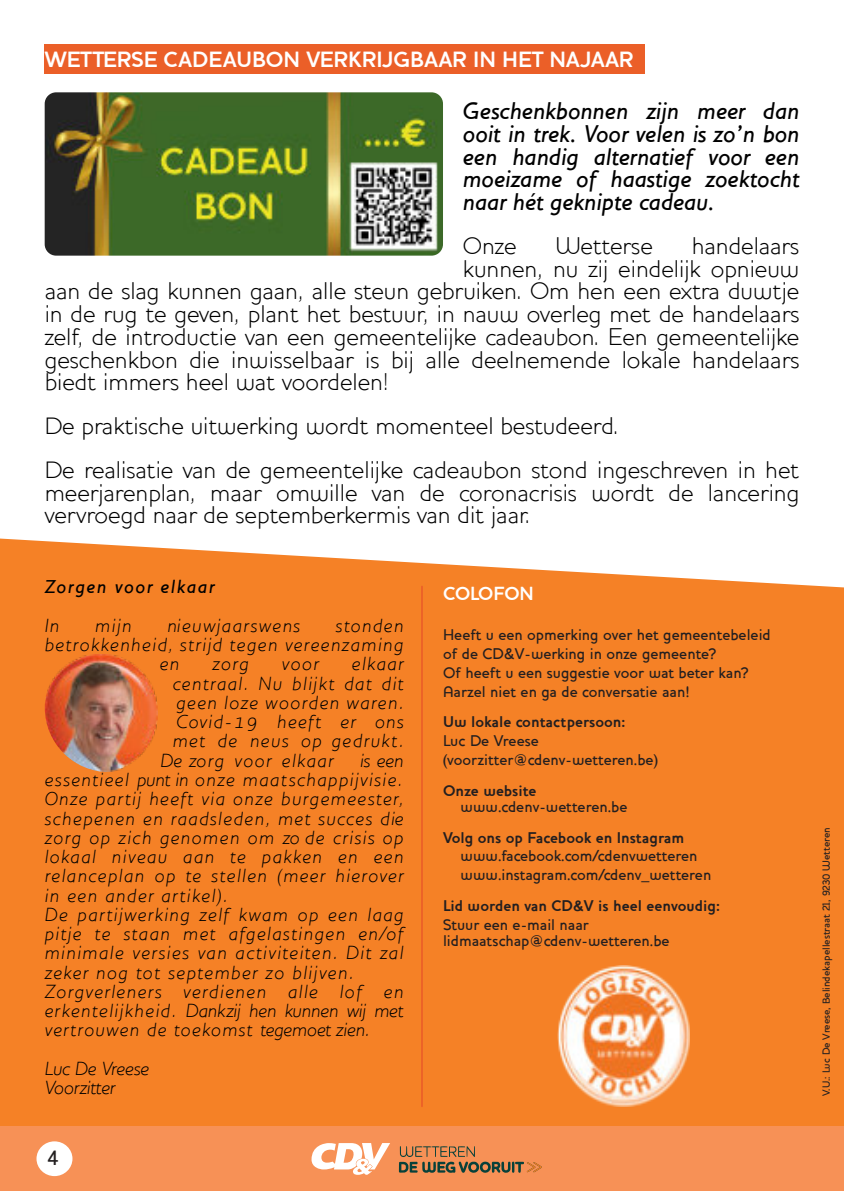
<style>
.page{position:relative;width:844px;height:1191px;background:#fff}
.page>*{position:absolute;margin:0;border:0;box-sizing:border-box;transform-origin:0 0}
.t1{font:300 24.5px/43.8px "Houschka";color:#000}
.t2{font:italic 500 24.5px/22.8px "Houschka";color:#000;text-align:justify}
.t3{font:700 22.4px "Houschka Alt";color:#fff}
.t4{font:500 21px "Houschka";color:#231f20}
.t5{font:italic 300 19.25px/19.2px "Houschka Alt";letter-spacing:.08em;color:#000}
.t6{font:italic 300 19.25px/19.2px "Houschka Alt";letter-spacing:-.005em;color:#000}
.t7{font:italic 500 19.25px "Houschka";letter-spacing:.08em;color:#000}
.t8{font:700 19.25px "Houschka";letter-spacing:-.005em;color:#fff}
.t9{font:500 15.75px/18.9px "Houschka";color:#231f20}
.t10{font:700 15.75px "Houschka";color:#231f20}
.t11{font:500 10.5px "Houschka";color:#231f20}
</style>
<div class="page">
<div style="left:0;top:538px;width:843px;height:588px;background:#f58126"></div>
<img style="left:557px;top:966px;width:132px;height:140px">
<hr style="left:421px;top:586px;width:2px;height:520px;background:#eb5f28">
<div style="left:0;top:1126px;width:843px;height:65px;background:#f79156"></div>
<div style="left:36px;top:1141px;width:36px;height:35px;background:#fff;border-radius:50%"></div>
<svg style="left:399px;top:1146px;width:142px;height:27px"></svg>
<svg style="left:311px;top:1143px;width:79px;height:31px"></svg>
<div style="left:45px;top:45px;width:600px;height:29px;background:#eb5f28"></div>
<img style="left:45px;top:92px;width:398px;height:164px;border-radius:11px">
<img style="left:45px;top:654px;width:112px;height:117px">
<p class="t3" style="left:45px;top:46px;width:590px">WETTERSE CADEAUBON VERKRIJGBAAR IN HET NAJAAR</p>
<p class="t2" style="left:462px;top:99px;width:338px">Geschenkbonnen zijn meer dan ooit in trek. Voor velen is zo’n bon een handig alternatief voor een moeizame of haastige zoektocht naar hét geknipte cadeau.</p>
<p class="t1" style="left:462px;top:224px;width:55px">Onze</p>
<p class="t1" style="left:555px;top:224px;width:99px">Wetterse</p>
<p class="t1" style="left:691px;top:224px;width:109px">handelaars</p>
<p class="t1" style="left:462px;top:246px;width:338px">kunnen, nu zij eindelijk opnieuw</p>
<p class="t1" style="left:45px;top:269px;width:756px">aan de slag kunnen gaan, alle steun gebruiken. Om hen een extra duwtje</p>
<p class="t1" style="left:45px;top:292px;width:756px">in de rug te geven, plant het bestuur, in nauw overleg met de handelaars</p>
<p class="t1" style="left:45px;top:315px;width:756px">zelf, de introductie van een gemeentelijke cadeaubon. Een gemeentelijke</p>
<p class="t1" style="left:45px;top:337px;width:756px">geschenkbon die inwisselbaar is bij alle deelnemende lokale handelaars</p>
<p class="t1" style="left:45px;top:360px;width:345px">biedt immers heel wat voordelen!</p>
<p class="t1" style="left:45px;top:404px;width:756px">De praktische uitwerking wordt momenteel bestudeerd.<br>De realisatie van de gemeentelijke cadeaubon stond ingeschreven in het</p>
<p class="t1" style="left:45px;top:481px;width:756px;line-height:22.8px">meerjarenplan, maar omwille van de coronacrisis wordt de lancering vervroegd naar de septemberkermis van dit jaar.</p>
<p class="t7" style="left:45px;top:575px;width:171px">Zorgen voor elkaar</p>
<p class="t5" style="left:45px;top:616px;width:16px">In</p>
<p class="t5" style="left:95px;top:616px;width:38px">mijn</p>
<p class="t5" style="left:167px;top:616px;width:134px">nieuwjaarswens</p>
<p class="t5" style="left:336px;top:616px;width:69px">stonden</p>
<p class="t5" style="left:45px;top:635px;width:360px">betrokkenheid, strijd tegen vereenzaming</p>
<p class="t5" style="left:160px;top:654px;width:21px">en</p>
<p class="t5" style="left:212px;top:654px;width:38px">zorg</p>
<p class="t5" style="left:282px;top:654px;width:39px">voor</p>
<p class="t5" style="left:352px;top:654px;width:53px">elkaar</p>
<p class="t5" style="left:173px;top:673px;width:232px">centraal. Nu blijkt dat dit</p>
<p class="t5" style="left:176px;top:693px;width:228px">geen loze woorden waren.</p>
<p class="t5" style="left:176px;top:712px;width:229px">Covid-19 heeft er ons</p>
<p class="t5" style="left:173px;top:731px;width:232px">met de neus op gedrukt.</p>
<p class="t5" style="left:160px;top:750px;width:175px">De zorg voor elkaar</p>
<p class="t5" style="left:45px;top:750px;width:360px;text-indent:315px">is een essentieel punt in onze maatschappijvisie.<br>Onze partij heeft via onze burgemeester, schepenen en raadsleden, met succes die zorg op zich genomen om zo de crisis op lokaal niveau aan te pakken en een relanceplan op te stellen (meer hierover in een ander artikel).<br>De partijwerking zelf kwam op een laag pitje te staan met afgelastingen en/of minimale versies van activiteiten. Dit zal zeker nog tot september zo blijven.<br>Zorgverleners verdienen alle lof en erkentelijkheid. Dankzij hen kunnen wij met vertrouwen de toekomst tegemoet zien.</p>
<p class="t6" style="left:45px;top:1058px;width:106px">Luc De Vreese<br>Voorzitter</p>
<p class="t4" style="left:48px;top:1145px;width:13px">4</p>
<p class="t8" style="left:443px;top:582px;width:92px">COLOFON</p>
<p class="t9" style="left:443px;top:625px;width:329px">Heeft u een opmerking over het gemeentebeleid of de CD&amp;V-werking in onze gemeente?<br>Of heeft u een suggestie voor wat beter kan?<br>Aarzel niet en ga de conversatie aan!</p>
<p class="t10" style="left:443px;top:712px;width:184px">Uw lokale contactpersoon:</p>
<p class="t9" style="left:443px;top:731px;width:217px">Luc De Vreese (voorzitter@cdenv-wetteren.be)</p>
<p class="t10" style="left:443px;top:781px;width:95px">Onze website</p>
<p class="t9" style="left:460px;top:797px;width:168px">www.cdenv-wetteren.be</p>
<p class="t10" style="left:443px;top:828px;width:243px">Volg ons op Facebook en Instagram</p>
<p class="t9" style="left:460px;top:846px;width:252px">www.facebook.com/cdenvwetteren www.instagram.com/cdenv_wetteren</p>
<p class="t10" style="left:443px;top:896px;width:278px">Lid worden van CD&amp;V is heel eenvoudig:</p>
<p class="t9" style="left:443px;top:917px;width:228px;line-height:15.8px">Stuur een e-mail naar lidmaatschap@cdenv-wetteren.be</p>
<p class="t11" style="left:820px;top:1096px;width:271px;rotate:-90deg">V.U.: Luc De Vreese, Belindekapellestraat 21, 9230 Wetteren</p>
</div>
